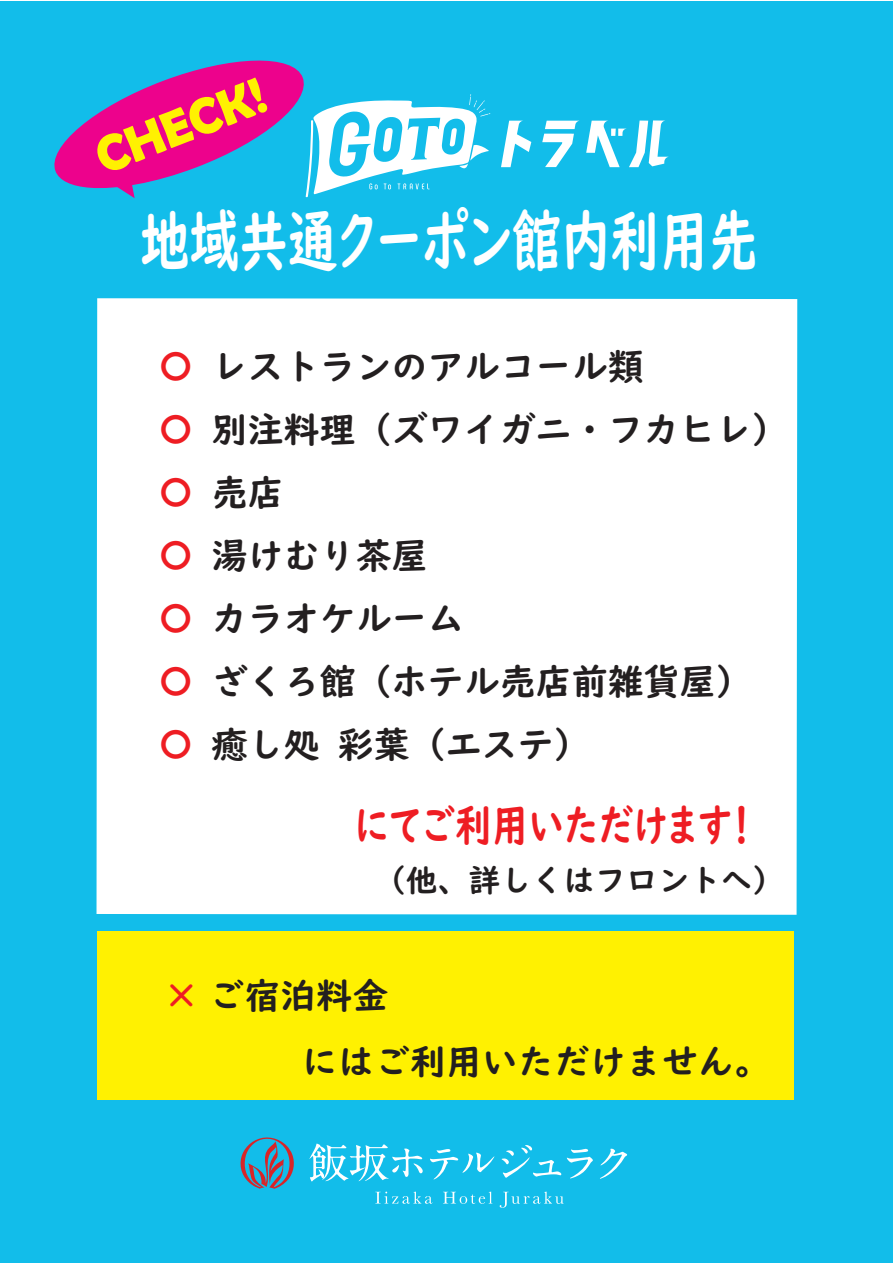
<style>
.page{position:relative;width:893px;height:1263px;background:#fff}
.page>*{position:absolute;margin:0;border:0;box-sizing:border-box;transform-origin:0 0}
.t1{font:67.5px "UD Digi Kyokasho NK B";color:#fff;scale:.73 1}
.t2{font:700 51.15px "Berlin Sans FB Demi";color:#fff101}
.t3{font:45px "UD Digi Kyokasho NK B";color:#ee1d23;scale:.82 1}
.t4{font:36px/63px "UD Digi Kyokasho N B";color:#231f20}
.t5{font:31.5px "UD Digi Kyokasho N B";color:#231f20}
.s1{color:#ee1d23}
</style>
<div class="page">
<div style="left:0;top:2px;width:893px;height:1261px;background:#12bdea"></div>
<svg style="left:501px;top:121px;width:30px;height:46px"></svg>
<svg style="left:542px;top:121px;width:37px;height:46px"></svg>
<svg style="left:586px;top:120px;width:83px;height:47px"></svg>
<div style="left:97px;top:298px;width:700px;height:617px;background:#fff"></div>
<svg style="left:54px;top:60px;width:436px;height:138px"></svg>
<div style="left:97px;top:931px;width:697px;height:169px;background:#fff101"></div>
<svg style="left:375px;top:1191px;width:57px;height:13px"></svg>
<svg style="left:443px;top:1191px;width:49px;height:13px"></svg>
<svg style="left:500px;top:1191px;width:64px;height:17px"></svg>
<svg style="left:309px;top:1143px;width:114px;height:38px"></svg>
<svg style="left:430px;top:1149px;width:64px;height:30px"></svg>
<svg style="left:502px;top:1145px;width:59px;height:32px"></svg>
<svg style="left:567px;top:1149px;width:26px;height:29px"></svg>
<svg style="left:600px;top:1149px;width:27px;height:30px"></svg>
<svg style="left:240px;top:1137px;width:54px;height:52px"></svg>
<h2 class="t2" style="left:87px;top:130px;width:180px;rotate:-21deg">CHECK!</h2>
<h1 class="t1" style="left:141px;top:201px;width:847px">地域共通クーポン館内利用先</h1>
<p class="t4" style="left:158px;top:335px;width:631px"><span class="s1">〇</span> レストランのアルコール類<br><span class="s1">〇</span> 別注料理（ズワイガニ・フカヒレ）<span class="s1">〇</span> 売店<br><span class="s1">〇</span> 湯けむり茶屋<br><span class="s1">〇</span> カラオケルーム<br><span class="s1">〇</span> ざくろ館（ホテル売店前雑貨屋）<span class="s1">〇</span> 癒し処 彩葉（エステ）</p>
<p class="t3" style="left:355px;top:799px;width:485px">にてご利用いただけます！</p>
<p class="t5" style="left:374px;top:861px;width:411px">（他、詳しくはフロントへ）</p>
<p class="t4" style="left:302px;top:963px;width:469px;line-height:66px;text-indent:-139px"><span class="s1">×</span> ご宿泊料金<br>にはご利用いただけません。</p>
</div>
